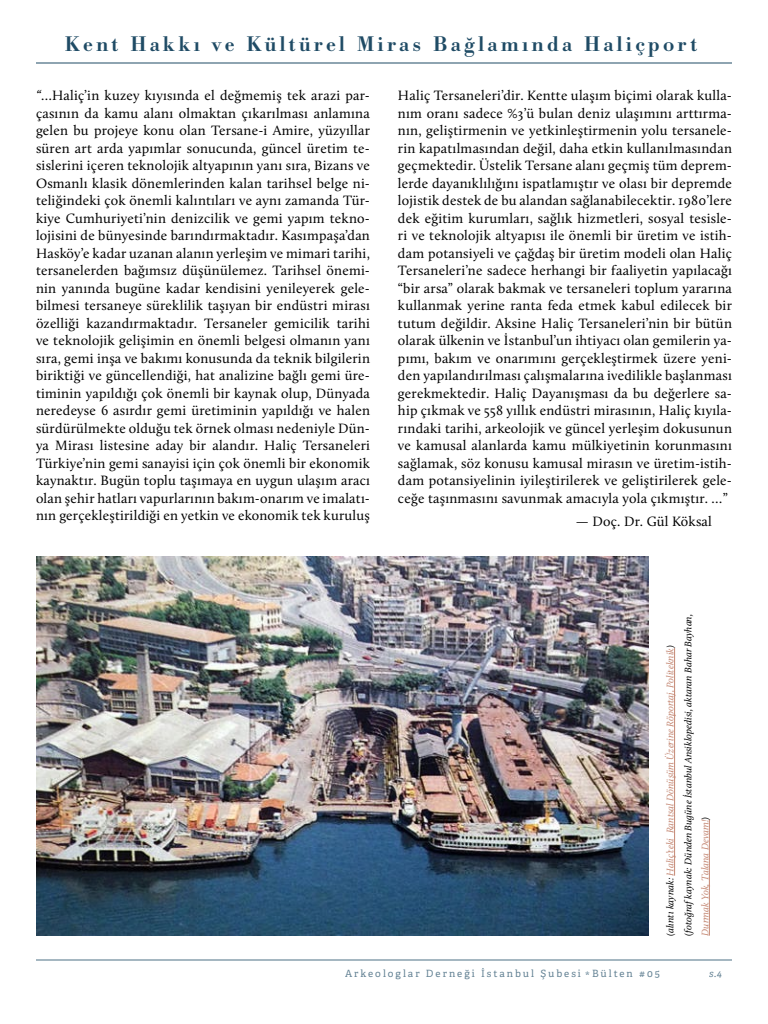
<style>
.page{position:relative;width:768px;height:1024px;background:#fff}
.page>*{position:absolute;margin:0;border:0;box-sizing:border-box;transform-origin:0 0}
.t1{font:500 22px "Bodoni URW";letter-spacing:.15em;color:#1f4b65}
.t2{font:14px/17.5px "Calluna";letter-spacing:.015em;color:#000;text-align:justify}
.t3{font:italic 10px/18px "Calluna";color:#000}
.t4{font:10px "Adelle PE";letter-spacing:.2em;color:#1f4b65}
.t5{font:italic 10px "Calluna";color:#c48773}
.t6{font:italic 10px "Adelle PE";color:#1f4b65}
.s1{font-style:italic}
.s2{color:#c48773}
.s3{color:#000}
</style>
<div class="page">
<hr style="left:36px;top:960px;width:696px;height:1px;background:#1f4b65">
<hr style="left:36px;top:63px;width:696px;height:1px;background:#1f4b65">
<img style="left:36px;top:556px;width:612px;height:380px">
<hr style="left:674px;top:648px;width:1px;height:228px;background:#c48773">
<hr style="left:709px;top:820px;width:1px;height:116px;background:#c48773">
<h1 class="t1" style="left:65px;top:31px;width:634px">Kent Hakkı ve Kültürel Miras Bağlamında Haliçport</h1>
<p class="t2" style="left:36px;top:87px;width:336px"><span class="s1">“</span>…Haliç’in kuzey kıyısında el değmemiş tek arazi par&shy;çasının da kamu alanı olmaktan çıkarılması anlamına gelen bu projeye konu olan Tersane-i Amire, yüzyıllar süren art arda yapımlar sonucunda, güncel üretim te&shy;sislerini içeren teknolojik altyapının yanı sıra, Bizans ve Osmanlı klasik dönemlerinden kalan tarihsel belge ni&shy;teliğindeki çok önemli kalıntıları ve aynı zamanda Tür&shy;kiye Cumhuriyeti’nin denizcilik ve gemi yapım tekno&shy;lojisini de bünyesinde barındırmaktadır. Kasımpaşa’dan Hasköy’e kadar uzanan alanın yerleşim ve mimari tarihi, tersanelerden bağımsız düşünülemez. Tarihsel önemi&shy;nin yanında bugüne kadar kendisini yenileyerek gele&shy;bilmesi tersaneye süreklilik taşıyan bir endüstri mirası özelliği kazandırmaktadır. Tersaneler gemicilik tarihi ve teknolojik gelişimin en önemli belgesi olmanın yanı sıra, gemi inşa ve bakımı konusunda da teknik bilgilerin biriktiği ve güncellendiği, hat analizine bağlı gemi üre&shy;timinin yapıldığı çok önemli bir kaynak olup, Dünyada neredeyse 6 asırdır gemi üretiminin yapıldığı ve halen sürdürülmekte olduğu tek örnek olması nedeniyle Dün&shy;ya Mirası listesine aday bir alandır. Haliç Tersaneleri Türkiye’nin gemi sanayisi için çok önemli bir ekonomik kaynaktır. Bugün toplu taşımaya en uygun ulaşım aracı olan şehir hatları vapurlarının bakım-onarım ve imalatı&shy;nın gerçekleştirildiği en yetkin ve ekonomik tek kuruluş</p>
<p class="t2" style="left:398px;top:87px;width:336px">Haliç Tersaneleri’dir. Kentte ulaşım biçimi olarak kulla&shy;nım oranı sadece %3’ü bulan deniz ulaşımını arttırma&shy;nın, geliştirmenin ve yetkinleştirmenin yolu tersanele&shy;rin kapatılmasından değil, daha etkin kullanılmasından geçmektedir. Üstelik Tersane alanı geçmiş tüm deprem&shy;lerde dayanıklılığını ispatlamıştır ve olası bir depremde lojistik destek de bu alandan sağlanabilecektir. 1980’lere dek eğitim kurumları, sağlık hizmetleri, sosyal tesisle&shy;ri ve teknolojik altyapısı ile önemli bir üretim ve istih&shy;dam potansiyeli ve çağdaş bir üretim modeli olan Haliç Tersaneleri’ne sadece herhangi bir faaliyetin yapılacağı “bir arsa” olarak bakmak ve tersaneleri toplum yararına kullanmak yerine ranta feda etmek kabul edilecek bir tutum değildir. Aksine Haliç Tersaneleri’nin bir bütün olarak ülkenin ve İstanbul’un ihtiyacı olan gemilerin ya&shy;pımı, bakım ve onarımını gerçekleştirmek üzere yeni&shy;den yapılandırılması çalışmalarına ivedilikle başlanması gerekmektedir. Haliç Dayanışması da bu değerlere sa&shy;hip çıkmak ve 558 yıllık endüstri mirasının, Haliç kıyıla&shy;rındaki tarihi, arkeolojik ve güncel yerleşim dokusunun ve kamusal alanlarda kamu mülkiyetinin korunmasını sağlamak, söz konusu kamusal mirasın ve üretim-istih&shy;dam potansiyelinin iyileştirilerek ve geliştirilerek gele&shy;ceğe taşınmasını savunmak amacıyla yola çıkmıştır. …”</p>
<p class="t2" style="left:576px;top:513px;width:138px">— Doç. Dr. Gül Köksal</p>
<p class="t3" style="left:661px;top:936px;width:323px;rotate:-90deg">(alıntı kaynak: <span class="s2">Haliç’teki Rantsal Dönüşüm Üzerine Röportaj, Politeknik</span>) (fotoğrafkaynak: Dünden Bugüne İstanbul Ansiklopedisi, aktaran Bahar Bayhan,</p>
<p class="t5" style="left:699px;top:936px;width:121px;rotate:-90deg">Durmak Yok, Talana Devam!<span class="s3">)</span></p>
<p class="t4" style="left:345px;top:966px;width:316px">Arkeologlar Derneği İstanbul Şubesi * Bülten #05</p>
<p class="t6" style="left:709px;top:966px;width:14px">s.4</p>
</div>
